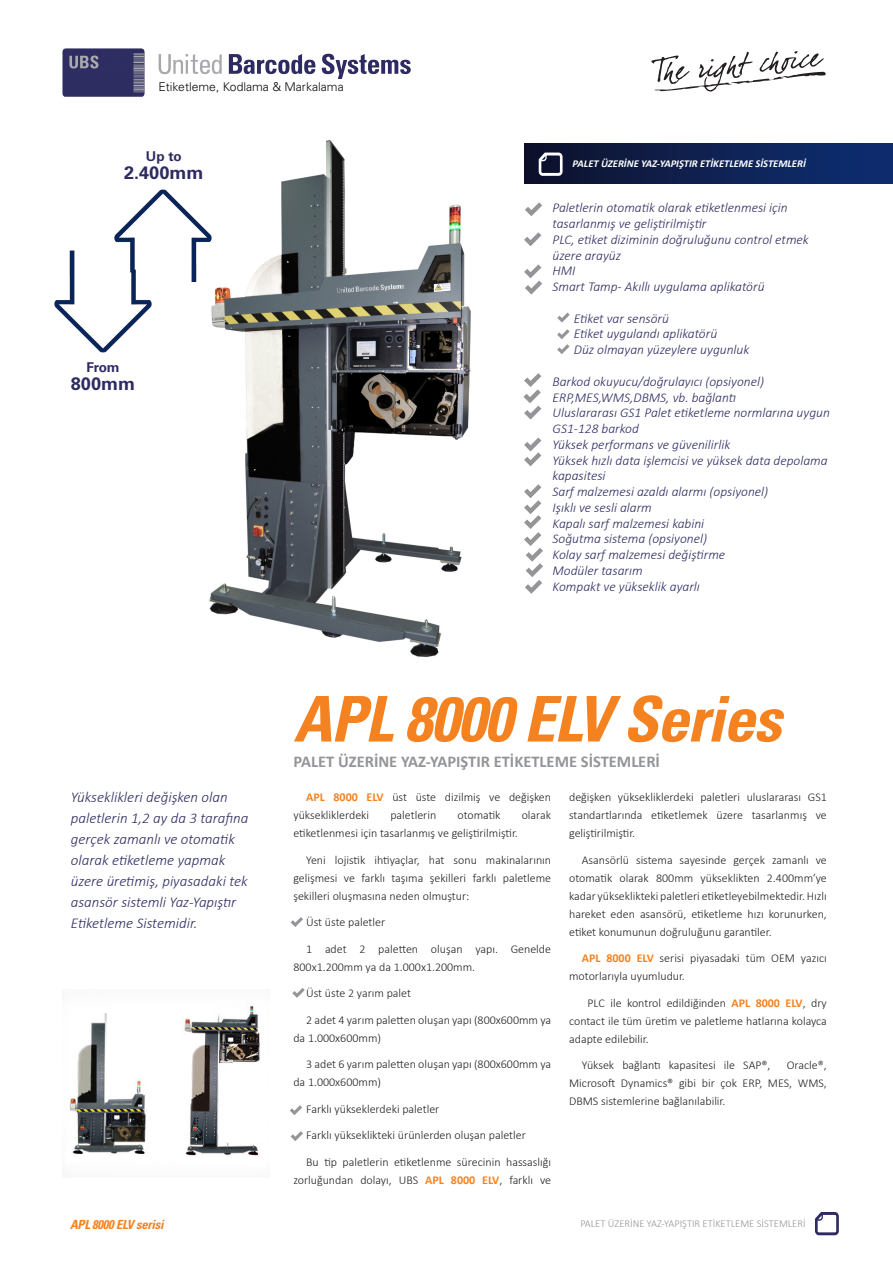
<style>
.page{position:relative;width:893px;height:1263px;background:#fff}
.page>*{position:absolute;margin:0;border:0;box-sizing:border-box;transform-origin:0 0}
.t1{font:italic 700 condensed 63px "Univers";letter-spacing:-.02em;color:#f58220}
.t2{font:700 18px "Univers";color:#2d2b60}
.t3{font:700 16.5px "Calibri";color:#939598}
.Quotes_Text{font:italic 300 15px/21px "Calibri";color:#2d2b60}
.t4{font:italic 300 13.5px/15.8px "Calibri";color:#2d2b60}
.t5{font:700 13.5px "Univers";letter-spacing:-.02em;color:#2d2b60}
.t6{font:italic 700 condensed 12.6px "Univers";letter-spacing:-.02em;color:#f58220}
.t7{font:300 12.15px "Univers";color:#0b090c}
.text{font:300 12px/18px "Calibri";color:#231f20}
.t8{font:300 10.5px "Calibri";color:#939598}
.t9{font:italic 700 10.5px "Calibri";color:#fff}
.s1{font-weight:700;color:#f58220}
</style>
<div class="page">
<svg style="left:815px;top:1212px;width:24px;height:23px"></svg>
<img style="left:209px;top:140px;width:262px;height:518px">
<img style="left:69px;top:1005px;width:191px;height:151px">
<img style="left:54px;top:250px;width:98px;height:103px">
<img style="left:113px;top:189px;width:100px;height:93px">
<svg style="left:525px;top:202px;width:17px;height:14px"></svg>
<svg style="left:524px;top:232px;width:17px;height:14px"></svg>
<svg style="left:557px;top:313px;width:13px;height:10px"></svg>
<svg style="left:524px;top:264px;width:18px;height:30px"></svg>
<div style="left:525px;top:144px;width:368px;height:40px;background:linear-gradient(to right,#10132d,#0d2e73)"></div>
<svg style="left:539px;top:153px;width:24px;height:23px"></svg>
<svg style="left:523px;top:373px;width:18px;height:46px"></svg>
<svg style="left:557px;top:329px;width:13px;height:25px"></svg>
<svg style="left:291px;top:917px;width:12px;height:10px"></svg>
<svg style="left:292px;top:988px;width:13px;height:10px"></svg>
<svg style="left:290px;top:1105px;width:12px;height:10px"></svg>
<svg style="left:291px;top:1131px;width:12px;height:10px"></svg>
<svg style="left:524px;top:437px;width:17px;height:29px"></svg>
<svg style="left:524px;top:484px;width:19px;height:110px"></svg>
<svg style="left:322px;top:54px;width:89px;height:25px"></svg>
<svg style="left:229px;top:54px;width:86px;height:21px"></svg>
<svg style="left:159px;top:54px;width:63px;height:21px"></svg>
<svg style="left:63px;top:49px;width:81px;height:48px;background:#3d3b6a"></svg>
<svg style="left:651px;top:51px;width:175px;height:41px"></svg>
<p class="t7" style="left:158px;top:79px;width:187px">Etiketleme, Kodlama &amp; Markalama</p>
<p class="t5" style="left:146px;top:148px;width:37px">Up to</p>
<p class="t2" style="left:124px;top:162px;width:81px">2.400mm</p>
<p class="t5" style="left:87px;top:360px;width:35px">From</p>
<p class="t2" style="left:71px;top:373px;width:66px">800mm</p>
<p class="t9" style="left:573px;top:157px;width:235px">PALET ÜZERİNE YAZ-YAPIŞTIR ETİKETLEME SİSTEMLERİ</p>
<p class="t4" style="left:553px;top:200px;width:237px">Paletlerin otomatik olarak etiketlenmesi için tasarlanmış ve geliştirilmiştir</p>
<p class="t4" style="left:553px;top:231px;width:258px">PLC, etiket diziminin doğruluğunu control etmek üzere arayüz</p>
<p class="t4" style="left:553px;top:263px;width:25px">HMI</p>
<p class="t4" style="left:553px;top:279px;width:213px">Smart Tamp- Akıllı uygulama aplikatörü</p>
<p class="t4" style="left:574px;top:310px;width:97px">Etiket var sensörü</p>
<p class="t4" style="left:574px;top:326px;width:145px">Etiket uygulandı aplikatörü</p>
<p class="t4" style="left:574px;top:342px;width:177px">Düz olmayan yüzeylere uygunluk</p>
<p class="t4" style="left:553px;top:373px;width:213px">Barkod okuyucu/doğrulayıcı (opsiyonel)</p>
<p class="t4" style="left:553px;top:389px;width:185px">ERP,MES,WMS,DBMS, vb. bağlantı</p>
<p class="t4" style="left:553px;top:405px;width:279px">Uluslararası GS1 Palet etiketleme normlarına uygun</p>
<p class="t4" style="left:553px;top:420px;width:88px">GS1-128 barkod</p>
<p class="t4" style="left:553px;top:436px;width:179px">Yüksek performans ve güvenilirlik</p>
<p class="t4" style="left:553px;top:452px;width:277px">Yüksek hızlı data işlemcisi ve yüksek data depolama kapasitesi</p>
<p class="t4" style="left:553px;top:483px;width:217px">Sarf malzemesi azaldı alarmı (opsiyonel)</p>
<p class="t4" style="left:553px;top:499px;width:101px">Işıklı ve sesli alarm</p>
<p class="t4" style="left:553px;top:515px;width:153px">Kapalı sarf malzemesi kabini</p>
<p class="t4" style="left:553px;top:531px;width:156px">Soğutma sistema (opsiyonel)</p>
<p class="t4" style="left:553px;top:546px;width:174px">Kolay sarf malzemesi değiştirme</p>
<p class="t4" style="left:553px;top:562px;width:92px">Modüler tasarım</p>
<p class="t4" style="left:553px;top:578px;width:149px">Kompakt ve yükseklik ayarlı</p>
<p class="Quotes_Text" style="left:71px;top:786px;width:179px">Yükseklikleri değişken olan paletlerin 1,2 ay da 3 tarafına gerçek zamanlı ve otomatik olarak etiketleme yapmak üzere üretimiş, piyasadaki tek asansör sistemli Yaz-Yapıştır<br>Etiketleme Sistemidir.</p>
<p class="t1" style="left:293px;top:680px;width:489px">APL 8000 ELV Series</p>
<p class="t3" style="left:293px;top:751px;width:368px">PALET ÜZERİNE YAZ-YAPIŞTIR ETİKETLEME SİSTEMLERİ</p>
<p class="text" style="left:293px;top:788px;width:259px;text-indent:13px"><span class="s1">APL 8000 ELV</span> üst üste dizilmiş ve değişken yüksekliklerdeki</p>
<p class="text" style="left:390px;top:806px;width:47px">paletlerin</p>
<p class="text" style="left:457px;top:806px;width:45px">otomatik</p>
<p class="text" style="left:522px;top:806px;width:31px">olarak</p>
<p class="text" style="left:293px;top:824px;width:226px">etiketlenmesi için tasarlanmış ve geliştirilmiştir.</p>
<p class="text" style="left:293px;top:851px;width:259px;text-align:justify;text-indent:13px">Yeni lojistik ihtiyaçlar, hat sonu makinalarının gelişmesi ve farklı taşıma şekilleri farklı paletleme şekilleri oluşmasına neden olmuştur:</p>
<p class="text" style="left:306px;top:913px;width:81px">Üst üste paletler</p>
<p class="text" style="left:293px;top:940px;width:259px;text-indent:13px">1 adet 2 paletten oluşan yapı. Genelde<br>800x1.200mm ya da 1.000x1.200mm.</p>
<p class="text" style="left:306px;top:984px;width:106px">Üst üste 2 yarım palet</p>
<p class="text" style="left:293px;top:1011px;width:259px;text-indent:13px">2 adet 4 yarım paletten oluşan yapı (800x600mm ya da 1.000x600mm)</p>
<p class="text" style="left:293px;top:1055px;width:259px;text-indent:13px">3 adet 6 yarım paletten oluşan yapı (800x600mm ya da 1.000x600mm)</p>
<p class="text" style="left:306px;top:1100px;width:135px">Farklı yükseklerdeki paletler</p>
<p class="text" style="left:306px;top:1126px;width:221px">Farklı yükseklikteki ürünlerden oluşan paletler</p>
<p class="text" style="left:293px;top:1153px;width:259px;text-align:right">Bu tip paletlerin etiketlenme sürecinin hassaslığı zorluğundan dolayı, UBS <span class="s1">APL 8000 ELV</span>, farklı ve</p>
<p class="text" style="left:569px;top:788px;width:259px;text-align:justify">değişken yüksekliklerdeki paletleri uluslararası GS1 standartlarında etiketlemek üzere tasarlanmış ve geliştirilmiştir.</p>
<p class="text" style="left:569px;top:851px;width:259px;text-align:justify;text-indent:13px">Asansörlü sistema sayesinde gerçek zamanlı ve otomatik olarak 800mm yükseklikten 2.400mm’ye kadar yükseklikteki paletleri etiketleyebilmektedir. Hızlı hareket eden asansörü, etiketleme hızı korunurken, etiket konumunun doğruluğunu garantiler.</p>
<p class="text" style="left:569px;top:949px;width:259px;text-indent:13px"><span class="s1">APL 8000 ELV</span> serisi piyasadaki tüm OEM yazıcı motorlarıyla uyumludur.</p>
<p class="text" style="left:569px;top:994px;width:259px;text-align:justify;text-indent:18px">PLC ile kontrol edildiğinden <span class="s1">APL 8000 ELV</span>, dry contact ile tüm üretim ve paletleme hatlarına kolayca adapte edilebilir.</p>
<p class="text" style="left:582px;top:1056px;width:190px">Yüksek bağlantı kapasitesi ile SAP®,</p>
<p class="text" style="left:569px;top:1056px;width:259px;text-align:justify;text-indent:218px">Oracle®, Microsoft Dynamics® gibi bir çok ERP, MES, WMS, DBMS sistemlerine bağlanılabilir.</p>
<p class="t6" style="left:70px;top:1216px;width:95px">APL 8000 ELV serisi</p>
<p class="t8" style="left:580px;top:1217px;width:227px">PALET ÜZERİNE YAZ-YAPIŞTIR ETİKETLEME SİSTEMLERİ</p>
</div>
